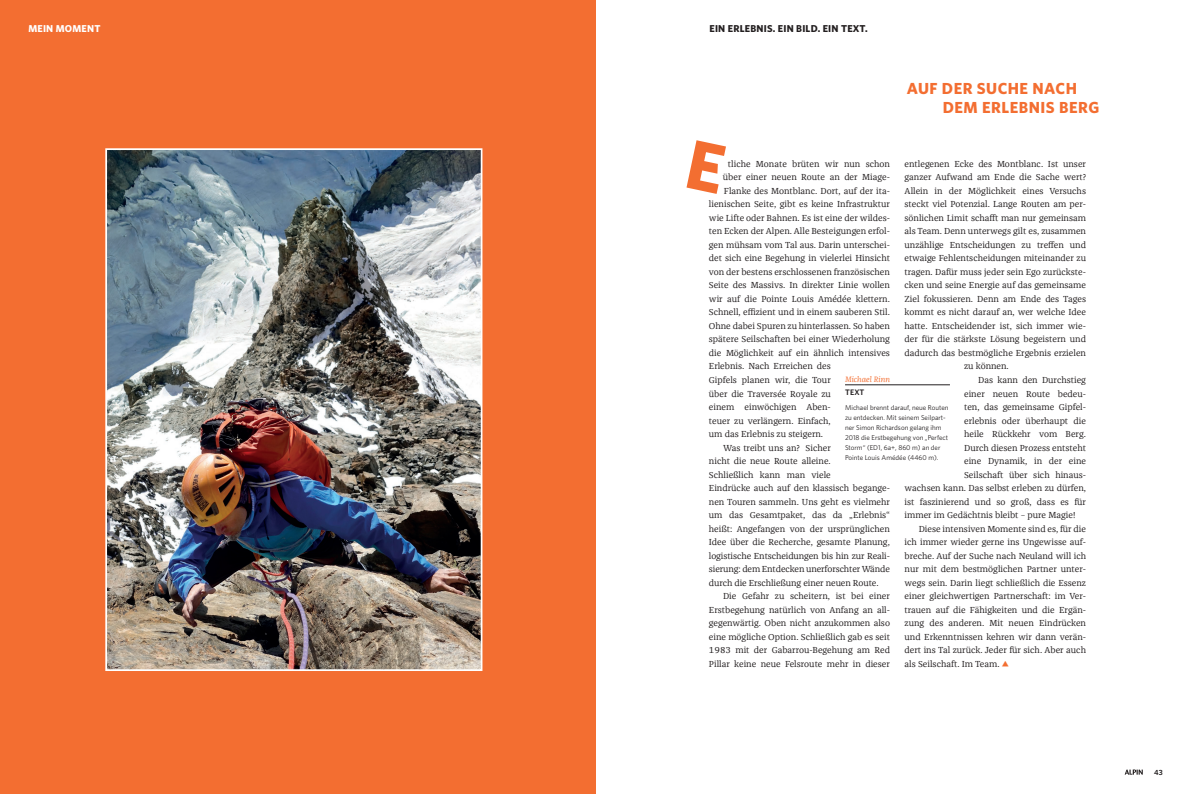
<style>
.page{position:relative;width:1191px;height:794px;background:#fff}
.page>*{position:absolute;margin:0;border:0;box-sizing:border-box;transform-origin:0 0}
.t1{font:700 16px/19.2px "Whitney";letter-spacing:.03em;color:#f36e31}
.t2{font:700 10px "Whitney";letter-spacing:.02em;color:#231f20}
.t3{font:700 10px "Whitney";letter-spacing:.02em;color:#fff}
.t4{font:9px "Franziska Offc Pro";color:#231f20}
.t5{font:italic 8px "Franziska Offc Pro";color:#f36e31}
.t6{font:600 8px "Whitney";color:#231f20}
.t7{font:600 7.5px "Whitney";color:#231f20}
.t8{font:7px/10px "Whitney";color:#231f20}
.s1{color:#f36e31}
</style>
<div class="page">
<svg style="left:1125px;top:769px;width:17px;height:5px"></svg>
<div style="left:0;top:0;width:595px;height:794px;background:#f36e31"></div>
<img style="left:108px;top:151px;width:371px;height:517px">
<div style="left:105px;top:148px;width:377px;height:523px;border:2px solid #fff"></div>
<hr style="left:845px;top:384px;width:105px;height:1px;background:#231f20">
<svg style="left:686px;top:140px;width:40px;height:54px"></svg>
<p class="t3" style="left:28px;top:22px;width:74px">MEIN MOMENT</p>
<p class="t2" style="left:709px;top:22px;width:160px">EIN ERLEBNIS. EIN BILD. EIN TEXT.</p>
<h1 class="t1" style="left:942px;top:78px;width:158px;text-indent:-36px">AUF DER SUCHE NACH<br>DEM ERLEBNIS BERG</h1>
<p class="t4" style="left:728px;top:158px;width:164px">tliche Monate brüten wir nun schon</p>
<p class="t4" style="left:723px;top:172px;width:169px">über einer neuen Route an der Miage-</p>
<p class="t4" style="left:724px;top:185px;width:167px">Flanke des Montblanc. Dort, auf der ita-</p>
<p class="t4" style="left:709px;top:199px;width:183px">lienischen Seite, gibt es keine Infrastruktur</p>
<p class="t4" style="left:709px;top:212px;width:182px">wie Lifte oder Bahnen. Es ist eine der wildes-</p>
<p class="t4" style="left:709px;top:226px;width:182px">ten Ecken der Alpen. Alle Besteigungen erfol-</p>
<p class="t4" style="left:709px;top:239px;width:182px">gen mühsam vom Tal aus. Darin unterschei-</p>
<p class="t4" style="left:709px;top:253px;width:182px">det sich eine Begehung in vielerlei Hinsicht</p>
<p class="t4" style="left:709px;top:266px;width:182px">von der bestens erschlossenen französischen</p>
<p class="t4" style="left:709px;top:280px;width:183px">Seite des Massivs. In direkter Linie wollen</p>
<p class="t4" style="left:709px;top:293px;width:182px">wir auf die Pointe Louis Amédée klettern.</p>
<p class="t4" style="left:709px;top:307px;width:183px">Schnell, effizient und in einem sauberen Stil.</p>
<p class="t4" style="left:709px;top:320px;width:182px">Ohne dabei Spuren zu hinterlassen. So haben</p>
<p class="t4" style="left:709px;top:334px;width:182px">spätere Seilschaften bei einer Wiederholung</p>
<p class="t4" style="left:709px;top:347px;width:182px">die Möglichkeit auf ein ähnlich intensives</p>
<p class="t4" style="left:709px;top:361px;width:123px">Erlebnis. Nach Erreichen des</p>
<p class="t4" style="left:709px;top:374px;width:123px">Gipfels planen wir, die Tour</p>
<p class="t4" style="left:709px;top:388px;width:123px">über die Traversée Royale zu</p>
<p class="t4" style="left:709px;top:401px;width:123px">einem einwöchigen Aben-</p>
<p class="t4" style="left:709px;top:415px;width:123px">teuer zu verlängern. Einfach,</p>
<p class="t4" style="left:709px;top:428px;width:116px">um das Erlebnis zu steigern.</p>
<p class="t4" style="left:723px;top:442px;width:109px">Was treibt uns an? Sicher</p>
<p class="t4" style="left:709px;top:455px;width:123px">nicht die neue Route alleine.</p>
<p class="t4" style="left:709px;top:469px;width:123px">Schließlich kann man viele</p>
<p class="t4" style="left:709px;top:482px;width:182px">Eindrücke auch auf den klassisch begange-</p>
<p class="t4" style="left:709px;top:496px;width:183px">nen Touren sammeln. Uns geht es vielmehr</p>
<p class="t4" style="left:709px;top:509px;width:182px">um das Gesamtpaket, das da „Erlebnis“</p>
<p class="t4" style="left:709px;top:523px;width:183px">heißt: Angefangen von der ursprünglichen</p>
<p class="t4" style="left:709px;top:536px;width:182px">Idee über die Recherche, gesamte Planung,</p>
<p class="t4" style="left:709px;top:550px;width:182px">logistische Entscheidungen bis hin zur Reali-</p>
<p class="t4" style="left:709px;top:563px;width:183px">sierung: dem Entdecken unerforschter Wände</p>
<p class="t4" style="left:709px;top:577px;width:171px">durch die Erschließung einer neuen Route.</p>
<p class="t4" style="left:723px;top:590px;width:168px">Die Gefahr zu scheitern, ist bei einer</p>
<p class="t4" style="left:709px;top:604px;width:182px">Erstbegehung natürlich von Anfang an all-</p>
<p class="t4" style="left:709px;top:617px;width:183px">gegenwärtig. Oben nicht anzukommen also</p>
<p class="t4" style="left:709px;top:631px;width:183px">eine mögliche Option. Schließlich gab es seit</p>
<p class="t4" style="left:709px;top:644px;width:182px">1983 mit der Gabarrou-Begehung am Red</p>
<p class="t4" style="left:709px;top:658px;width:182px">Pillar keine neue Felsroute mehr in dieser</p>
<p class="t4" style="left:904px;top:158px;width:183px">entlegenen Ecke des Montblanc. Ist unser</p>
<p class="t4" style="left:904px;top:172px;width:183px">ganzer Aufwand am Ende die Sache wert?</p>
<p class="t4" style="left:904px;top:185px;width:183px">Allein in der Möglichkeit eines Versuchs</p>
<p class="t4" style="left:904px;top:199px;width:183px">steckt viel Potenzial. Lange Routen am per-</p>
<p class="t4" style="left:904px;top:212px;width:183px">sönlichen Limit schafft man nur gemeinsam</p>
<p class="t4" style="left:904px;top:226px;width:183px">als Team. Denn unterwegs gilt es, zusammen</p>
<p class="t4" style="left:904px;top:239px;width:183px">unzählige Entscheidungen zu treffen und</p>
<p class="t4" style="left:904px;top:253px;width:183px">etwaige Fehlentscheidungen miteinander zu</p>
<p class="t4" style="left:904px;top:266px;width:183px">tragen. Dafür muss jeder sein Ego zurückste-</p>
<p class="t4" style="left:904px;top:280px;width:183px">cken und seine Energie auf das gemeinsame</p>
<p class="t4" style="left:904px;top:293px;width:183px">Ziel fokussieren. Denn am Ende des Tages</p>
<p class="t4" style="left:904px;top:307px;width:183px">kommt es nicht darauf an, wer welche Idee</p>
<p class="t4" style="left:904px;top:320px;width:183px">hatte. Entscheidender ist, sich immer wie-</p>
<p class="t4" style="left:904px;top:334px;width:183px">der für die stärkste Lösung begeistern und</p>
<p class="t4" style="left:904px;top:347px;width:183px">dadurch das bestmögliche Ergebnis erzielen</p>
<p class="t4" style="left:964px;top:361px;width:46px">zu können.</p>
<p class="t4" style="left:978px;top:374px;width:109px">Das kann den Durchstieg</p>
<p class="t4" style="left:964px;top:388px;width:123px">einer neuen Route bedeu-</p>
<p class="t4" style="left:964px;top:401px;width:122px">ten, das gemeinsame Gipfel-</p>
<p class="t4" style="left:964px;top:415px;width:123px">erlebnis oder überhaupt die</p>
<p class="t4" style="left:964px;top:428px;width:123px">heile Rückkehr vom Berg.</p>
<p class="t4" style="left:964px;top:442px;width:123px">Durch diesen Prozess entsteht</p>
<p class="t4" style="left:964px;top:455px;width:123px">eine Dynamik, in der eine</p>
<p class="t4" style="left:964px;top:469px;width:123px">Seilschaft über sich hinaus-</p>
<p class="t4" style="left:904px;top:482px;width:183px">wachsen kann. Das selbst erleben zu dürfen,</p>
<p class="t4" style="left:904px;top:496px;width:183px">ist faszinierend und so groß, dass es für</p>
<p class="t4" style="left:904px;top:509px;width:172px">immer im Gedächtnis bleibt – pure Magie!</p>
<p class="t4" style="left:918px;top:523px;width:169px">Diese intensiven Momente sind es, für die</p>
<p class="t4" style="left:904px;top:536px;width:183px">ich immer wieder gerne ins Ungewisse auf-</p>
<p class="t4" style="left:904px;top:550px;width:183px">breche. Auf der Suche nach Neuland will ich</p>
<p class="t4" style="left:904px;top:563px;width:183px">nur mit dem bestmöglichen Partner unter-</p>
<p class="t4" style="left:904px;top:577px;width:183px">wegs sein. Darin liegt schließlich die Essenz</p>
<p class="t4" style="left:904px;top:590px;width:183px">einer gleichwertigen Partnerschaft: im Ver-</p>
<p class="t4" style="left:904px;top:604px;width:183px">trauen auf die Fähigkeiten und die Ergän-</p>
<p class="t4" style="left:904px;top:617px;width:183px">zung des anderen. Mit neuen Eindrücken</p>
<p class="t4" style="left:904px;top:631px;width:183px">und Erkenntnissen kehren wir dann verän-</p>
<p class="t4" style="left:904px;top:644px;width:183px">dert ins Tal zurück. Jeder für sich. Aber auch</p>
<p class="t4" style="left:904px;top:658px;width:106px">als Seilschaft. Im Team. <span class="s1">▲</span></p>
<p class="t5" style="left:845px;top:374px;width:46px">Michael Rinn</p>
<p class="t6" style="left:845px;top:386px;width:21px">TEXT</p>
<p class="t8" style="left:845px;top:402px;width:105px">Michael brennt darauf, neue Routen zu entdecken. Mit seinem Seilpart&shy;ner Simon Richardson gelang ihm<br>2018 die Erstbegehung von „Perfect<br>Storm“ (ED1, 6a+, 860 m) an der<br>Pointe Louis Amédée (4460 m).</p>
<p class="t7" style="left:1154px;top:767px;width:10px">43</p>
</div>
